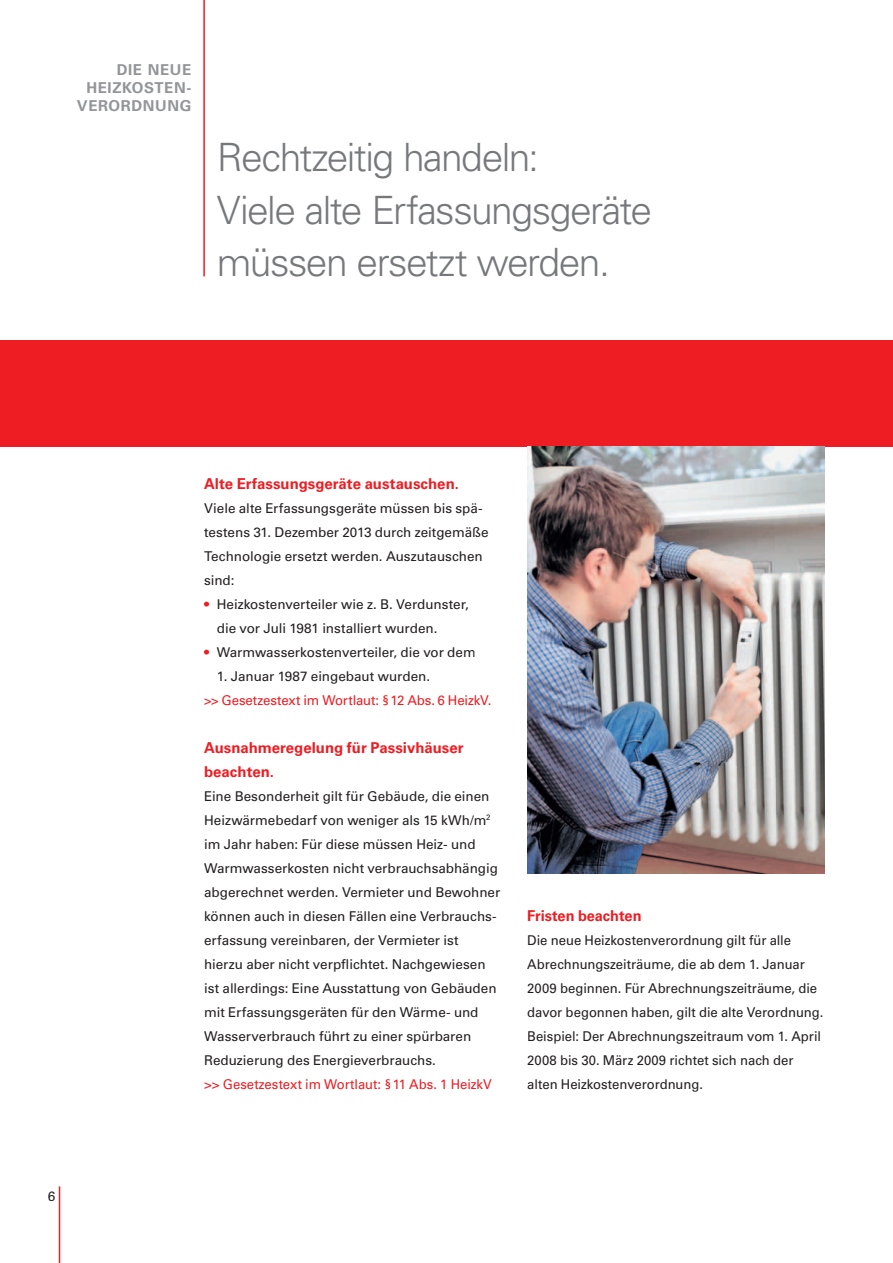
<style>
.page{position:relative;width:893px;height:1263px;background:#fff}
.page>*{position:absolute;margin:0;border:0;box-sizing:border-box;transform-origin:0 0}
.t1{font:300 39px/52.5px "Univers LT Std";letter-spacing:-.04em;color:#76787b}
.t2{font:700 15px/24px "Univers LT Std";color:#ee1d23}
.t3{font:700 15px/18px "Univers LT Std";letter-spacing:.04em;color:#939598;text-align:right}
.t4{font:13.5px/24px "Univers LT Std";letter-spacing:-.005em;color:#231f20}
.t5{font:13.5px "Univers LT Std";letter-spacing:-.005em;color:#ee1d23;scale:.94 1}
.t6{font:13.5px "Univers LT Std";letter-spacing:-.005em;color:#ee1d23}
.s1{color:#ee1d23}
</style>
<div class="page">
<hr style="left:203px;top:0;width:2px;height:276px;background:#ee1d23">
<div style="left:0;top:340px;width:893px;height:106px;background:#ee1d23"></div>
<img style="left:527px;top:447px;width:298px;height:426px">
<img style="left:527px;top:446px;width:298px;height:1px">
<hr style="left:59px;top:1186px;width:1px;height:77px;background:#ee1d23">
<p class="t3" style="left:77px;top:61px;width:116px">DIE NEUE<br>HEIZKOSTEN-<br>VERORDNUNG</p>
<h1 class="t1" style="left:217px;top:134px;width:437px">Rechtzeitig handeln:<br>Viele alte Erfassungsgeräte müssen ersetzt werden.</h1>
<p class="t4" style="left:48px;top:1185px;width:9px">6</p>
<p class="t2" style="left:204px;top:473px;width:256px">Alte Erfassungsgeräte austauschen.</p>
<p class="t4" style="left:204px;top:497px;width:286px">Viele alte Erfassungsgeräte müssen bis spä&shy;testens 31. Dezember 2013 durch zeitgemäße Technologie ersetzt werden. Auszutauschen sind:</p>
<p class="t4" style="left:217px;top:593px;width:253px;text-indent:-13px"><span class="s1">•</span> Heizkostenverteiler wie z. B. Verdunster, die vor Juli 1981 installiert wurden.</p>
<p class="t4" style="left:204px;top:641px;width:273px"><span class="s1">•</span> Warmwasserkostenverteiler, die vor dem</p>
<p class="t4" style="left:217px;top:665px;width:215px">1. Januar 1987 eingebaut wurden.</p>
<p class="t5" style="left:204px;top:695px;width:307px">&gt;&gt; Gesetzestext im Wortlaut: § 12 Abs. 6 HeizkV.</p>
<p class="t2" style="left:204px;top:737px;width:261px">Ausnahmeregelung für Passivhäuser beachten.</p>
<p class="t4" style="left:204px;top:785px;width:298px">Eine Besonderheit gilt für Gebäude, die einen Heizwärmebedarf von weniger als 15 kWh/m<sup>2 </sup>im Jahr haben: Für diese müssen Heiz- und Warmwasserkosten nicht verbrauchsabhängig abgerechnet werden. Vermieter und Bewohner können auch in diesen Fällen eine Verbrauchs&shy;erfassung vereinbaren, der Vermieter ist hierzu aber nicht verpflichtet. Nachgewiesen ist allerdings: Eine Ausstattung von Gebäuden mit Erfassungsgeräten für den Wärme- und Wasserverbrauch führt zu einer spürbaren Reduzierung des Energieverbrauchs.</p>
<p class="t6" style="left:204px;top:1079px;width:289px">&gt;&gt; Gesetzestext im Wortlaut: § 11 Abs. 1 HeizkV</p>
<p class="t2" style="left:527px;top:905px;width:116px">Fristen beachten</p>
<p class="t4" style="left:527px;top:929px;width:298px">Die neue Heizkostenverordnung gilt für alle Abrechnungszeiträume, die ab dem 1. Januar 2009 beginnen. Für Abrechnungszeiträume, die davor begonnen haben, gilt die alte Verordnung.<br>Beispiel: Der Abrechnungszeitraum vom 1. April 2008 bis 30. März 2009 richtet sich nach der alten Heizkostenverordnung.</p>
</div>
